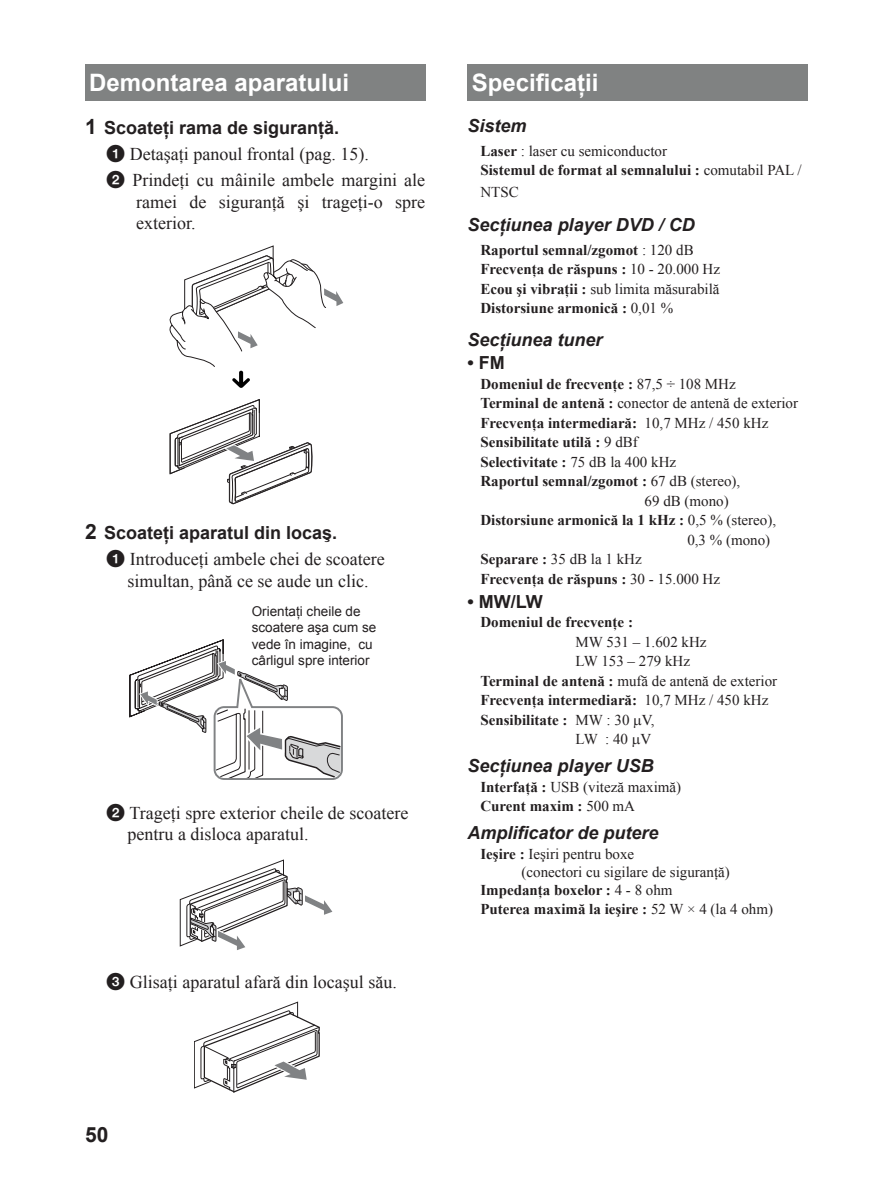
<style>
.page{position:relative;width:893px;height:1191px;background:#fff}
.page>*{position:absolute;margin:0;border:0;box-sizing:border-box;transform-origin:0 0}
.t1{font:700 24px "Arial";color:#fff}
.t2{font:700 21px "Arial";color:#231f20}
.t3{font:18px/21.6px "Times New Roman";color:#231f20}
.t4{font:italic 700 18px "Arial";color:#231f20}
.t5{font:700 18px "Arial";color:#231f20}
.t6{font:700 15px/19.5px "Times New Roman";color:#231f20}
.t7{font:15px "Times New Roman";color:#231f20}
.t8{font:13.5px/16.2px "Arial";color:#231f20}
.s1{font-size:21px}
.s2{font-family:"Sony TT Circled Nega"}
.s3{font-weight:400}
.s4{font-weight:700}
</style>
<div class="page">
<div style="left:85px;top:64px;width:340px;height:36px;background:#808282"></div>
<svg style="left:170px;top:399px;width:143px;height:105px"></svg>
<svg style="left:170px;top:245px;width:173px;height:143px"></svg>
<svg style="left:130px;top:639px;width:213px;height:141px"></svg>
<svg style="left:180px;top:859px;width:153px;height:91px"></svg>
<svg style="left:194px;top:1001px;width:126px;height:91px"></svg>
<div style="left:468px;top:64px;width:340px;height:36px;background:#808282"></div>
<h1 class="t1" style="left:89px;top:66px;width:262px">Demontarea aparatului</h1>
<p class="t5" style="left:85px;top:115px;width:256px"><span class="s1">1</span> Scoateţi rama de siguranţă.</p>
<p class="t3" style="left:106px;top:141px;width:320px;line-height:25.8px"><span class="s2">1</span> Detaşaţi panoul frontal (pag. 15).<br><span class="s2">2</span> Prindeţi cu mâinile ambele margini ale</p>
<p class="t3" style="left:136px;top:191px;width:291px">ramei de siguranţă şi trageţi-o spre exterior.</p>
<p class="t5" style="left:85px;top:520px;width:254px"><span class="s1">2</span> Scoateţi aparatul din locaş.</p>
<p class="t3" style="left:106px;top:548px;width:280px;text-align:center"><span class="s2">1</span> Introduceţi ambele chei de scoatere simultan, până ce se aude un clic.</p>
<p class="t8" style="left:252px;top:603px;width:126px">Orientaţi cheile de scoatere aşa cum se vede în imagine, cu cârligul spre interior</p>
<p class="t3" style="left:128px;top:801px;width:282px;text-indent:-21px"><span class="s2">2</span> Trageţi spre exterior cheile de scoatere pentru a disloca aparatul.</p>
<p class="t3" style="left:106px;top:971px;width:292px"><span class="s2">3</span> Glisaţi aparatul afară din locaşul său.</p>
<h1 class="t1" style="left:472px;top:66px;width:128px">Specificaţii</h1>
<p class="t4" style="left:468px;top:113px;width:61px">Sistem</p>
<p class="t6" style="left:480px;top:140px;width:323px">Laser <span class="s3">: laser cu semiconductor<br></span>Sistemul de format al semnalului : <span class="s3">comutabil PAL /</span></p>
<p class="t7" style="left:480px;top:181px;width:40px">NTSC</p>
<p class="t4" style="left:468px;top:212px;width:229px">Secţiunea player DVD / CD</p>
<p class="t6" style="left:480px;top:240px;width:241px">Raportul semnal/zgomot <span class="s3">: 120 dB </span>Frecvenţa de răspuns : <span class="s3">10 - 20.000 Hz </span>Ecou şi vibraţii : <span class="s3">sub limita măsurabilă </span>Distorsiune armonică : <span class="s3">0,01 %</span></p>
<p class="t4" style="left:468px;top:327px;width:137px">Secţiunea tuner</p>
<p class="t5" style="left:468px;top:350px;width:39px">• FM</p>
<p class="t6" style="left:480px;top:374px;width:257px">Domeniul de frecvenţe : <span class="s3">87,5 ÷ 108 MHz</span></p>
<p class="t7" style="left:480px;top:393px;width:319px"><span class="s4">Terminal de antenă :</span> conector de antenă de exterior</p>
<p class="t6" style="left:480px;top:413px;width:289px">Frecvenţa intermediară: <span class="s3">10,7 MHz / 450 kHz</span></p>
<p class="t6" style="left:480px;top:432px;width:159px">Sensibilitate utilă : <span class="s3">9 dBf</span></p>
<p class="t6" style="left:480px;top:452px;width:197px">Selectivitate : <span class="s3">75 dB la 400 kHz</span></p>
<p class="t6" style="left:480px;top:471px;width:261px">Raportul semnal/zgomot : <span class="s3">67 dB (stereo),</span></p>
<p class="t7" style="left:645px;top:491px;width:86px">69 dB (mono)</p>
<p class="t6" style="left:480px;top:510px;width:297px">Distorsiune armonică la 1 kHz : <span class="s3">0,5 % (stereo),</span></p>
<p class="t7" style="left:687px;top:530px;width:84px">0,3 % (mono)</p>
<p class="t7" style="left:480px;top:549px;width:163px"><span class="s4">Separare :</span> 35 dB la 1 kHz</p>
<p class="t6" style="left:480px;top:569px;width:241px">Frecvenţa de răspuns : <span class="s3">30 - 15.000 Hz</span></p>
<p class="t5" style="left:468px;top:589px;width:77px">• MW/LW</p>
<p class="t6" style="left:480px;top:612px;width:154px">Domeniul de frecvenţe :</p>
<p class="t7" style="left:576px;top:631px;width:132px">MW 531 – 1.602 kHz</p>
<p class="t7" style="left:576px;top:651px;width:116px">LW 153 – 279 kHz</p>
<p class="t7" style="left:480px;top:670px;width:298px"><span class="s4">Terminal de antenă :</span> mufă de antenă de exterior</p>
<p class="t6" style="left:480px;top:690px;width:289px">Frecvenţa intermediară: <span class="s3">10,7 MHz / 450 kHz</span></p>
<p class="t6" style="left:480px;top:709px;width:176px">Sensibilitate : <span class="s3">MW : 30 V,</span></p>
<p class="t7" style="left:576px;top:729px;width:77px">LW : 40 V</p>
<p class="t4" style="left:468px;top:753px;width:188px">Secţiunea player USB</p>
<p class="t6" style="left:480px;top:776px;width:202px">Interfaţă : <span class="s3">USB (viteză maximă)<br></span>Curent maxim : <span class="s3">500 mA</span></p>
<p class="t4" style="left:468px;top:820px;width:193px">Amplificator de putere</p>
<p class="t7" style="left:480px;top:843px;width:155px"><span class="s4">Ieşire :</span> Ieşiri pentru boxe</p>
<p class="t7" style="left:522px;top:861px;width:210px">(conectori cu sigilare de siguranţă)</p>
<p class="t6" style="left:480px;top:879px;width:194px">Impedanţa boxelor : <span class="s3">4 - 8 ohm</span></p>
<p class="t6" style="left:480px;top:899px;width:294px">Puterea maximă la ieşire : <span class="s3">52 W × 4 (la 4 ohm)</span></p>
<h2 class="t2" style="left:85px;top:1120px;width:25px">50</h2>
</div>
